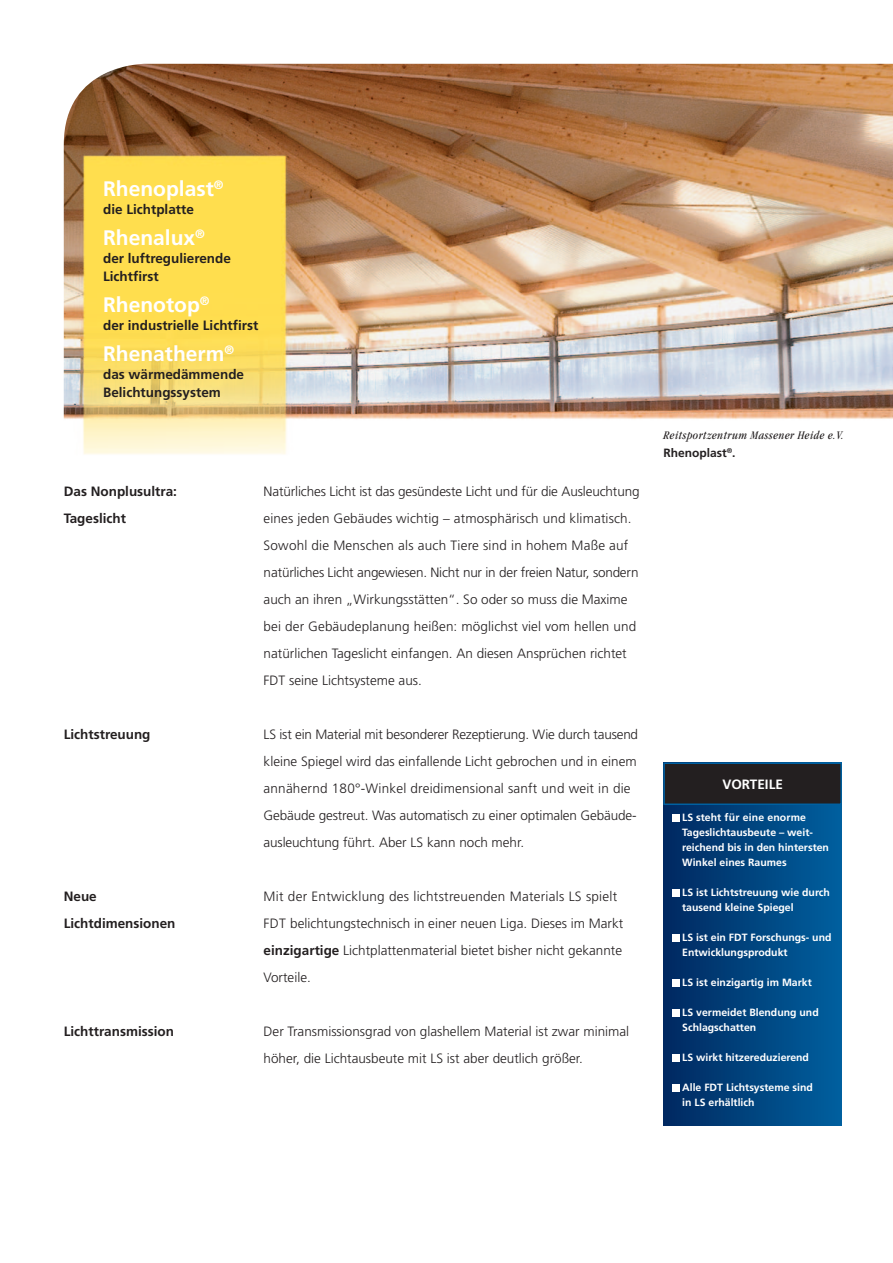
<style>
.page{position:relative;width:893px;height:1263px;background:#fff}
.page>*{position:absolute;margin:0;border:0;box-sizing:border-box;transform-origin:0 0}
.t1{font:700 21px "Frutiger";color:#fff}
.t2{font:300 13.5px/27px "Frutiger";color:#231f20}
.t3{font:700 13.5px/27px "Frutiger";color:#231f20}
.t4{font:700 13.5px "Frutiger";color:#fff}
.t5{font:italic condensed 12px "Garamond";letter-spacing:.04em;color:#231f20}
.t6{font:700 12px "Frutiger";color:#231f20}
.t7{font:700 10.5px/15px "Frutiger";color:#fff}
.s1{font-weight:700}
</style>
<div class="page">
<img style="left:64px;top:64px;width:829px;height:391px">
<div style="left:663px;top:762px;width:179px;height:364px;background:linear-gradient(to right,#032a61,#005f9e)"></div>
<div style="left:664px;top:763px;width:177px;height:41px;background:#231f20"></div>
<div style="left:663px;top:762px;width:179px;height:43px;border:2px solid #0060a0"></div>
<div style="left:672px;top:814px;width:7px;height:7px;background:#fff"></div>
<div style="left:672px;top:889px;width:7px;height:7px;background:#fff"></div>
<div style="left:672px;top:934px;width:7px;height:7px;background:#fff"></div>
<div style="left:672px;top:979px;width:7px;height:7px;background:#fff"></div>
<div style="left:672px;top:1009px;width:7px;height:7px;background:#fff"></div>
<div style="left:672px;top:1054px;width:7px;height:7px;background:#fff"></div>
<div style="left:672px;top:1084px;width:7px;height:7px;background:#fff"></div>
<h1 class="t1" style="left:103px;top:177px;width:122px">Rhenoplast<sup>®</sup></h1>
<p class="t3" style="left:103px;top:196px;width:92px">die Lichtplatte</p>
<h1 class="t1" style="left:103px;top:225px;width:103px">Rhenalux<sup>®</sup></h1>
<p class="t3" style="left:103px;top:249px;width:129px;line-height:18px">der luftregulierende<br>Lichtfirst</p>
<h1 class="t1" style="left:103px;top:292px;width:108px">Rhenotop<sup>®</sup></h1>
<p class="t3" style="left:103px;top:312px;width:157px">der industrielle Lichtfirst</p>
<h1 class="t1" style="left:103px;top:341px;width:133px">Rhenatherm<sup>®</sup></h1>
<p class="t3" style="left:103px;top:365px;width:143px;line-height:18px">das wärmedämmende<br>Belichtungssystem</p>
<p class="t3" style="left:64px;top:478px;width:115px">Das Nonplusultra:<br>Tageslicht</p>
<p class="t2" style="left:264px;top:478px;width:377px">Natürliches Licht ist das gesündeste Licht und für die Ausleuchtung eines jeden Gebäudes wichtig – atmosphärisch und klimatisch.<br>Sowohl die Menschen als auch Tiere sind in hohem Maße auf natürliches Licht angewiesen. Nicht nur in der freien Natur, sondern auch an ihren „Wirkungsstätten“. So oder so muss die Maxime bei der Gebäudeplanung heißen: möglichst viel vom hellen und natürlichen Tageslicht einfangen. An diesen Ansprüchen richtet FDT seine Lichtsysteme aus.</p>
<p class="t3" style="left:64px;top:721px;width:88px">Lichtstreuung</p>
<p class="t2" style="left:264px;top:721px;width:376px">LS ist ein Material mit besonderer Rezeptierung. Wie durch tausend kleine Spiegel wird das einfallende Licht gebrochen und in einem annähernd 180°-Winkel dreidimensional sanft und weit in die Gebäude gestreut. Was automatisch zu einer optimalen Gebäude&shy;ausleuchtung führt. Aber LS kann noch mehr.</p>
<p class="t3" style="left:64px;top:883px;width:113px">Neue<br>Lichtdimensionen</p>
<p class="t2" style="left:264px;top:883px;width:361px">Mit der Entwicklung des lichtstreuenden Materials LS spielt FDT belichtungstechnisch in einer neuen Liga. Dieses im Markt <span class="s1">einzigartige</span> Lichtplattenmaterial bietet bisher nicht gekannte Vorteile.</p>
<p class="t3" style="left:64px;top:1018px;width:112px">Lichttransmission</p>
<p class="t2" style="left:264px;top:1018px;width:367px">Der Transmissionsgrad von glashellem Material ist zwar minimal höher, die Lichtausbeute mit LS ist aber deutlich größer.</p>
<p class="t5" style="left:663px;top:429px;width:182px">Reitsportzentrum Massener Heide e.V.</p>
<p class="t6" style="left:663px;top:446px;width:74px">Rhenoplast<sup>®</sup>.</p>
<p class="t4" style="left:722px;top:776px;width:62px">Vorteile</p>
<p class="t7" style="left:682px;top:810px;width:148px">LS steht für eine enorme<br>Tageslichtausbeute – weit&shy;reichend bis in den hintersten<br>Winkel eines Raumes</p>
<p class="t7" style="left:682px;top:885px;width:149px">LS ist Lichtstreuung wie durch tausend kleine Spiegel</p>
<p class="t7" style="left:682px;top:930px;width:151px">LS ist ein FDT Forschungs- und<br>Entwicklungsprodukt</p>
<p class="t7" style="left:682px;top:975px;width:131px">LS ist einzigartig im Markt</p>
<p class="t7" style="left:682px;top:1005px;width:138px">LS vermeidet Blendung und<br>Schlagschatten</p>
<p class="t7" style="left:682px;top:1050px;width:128px">LS wirkt hitzereduzierend</p>
<p class="t7" style="left:682px;top:1080px;width:132px">Alle FDT Lichtsysteme sind in LS erhältlich</p>
</div>
